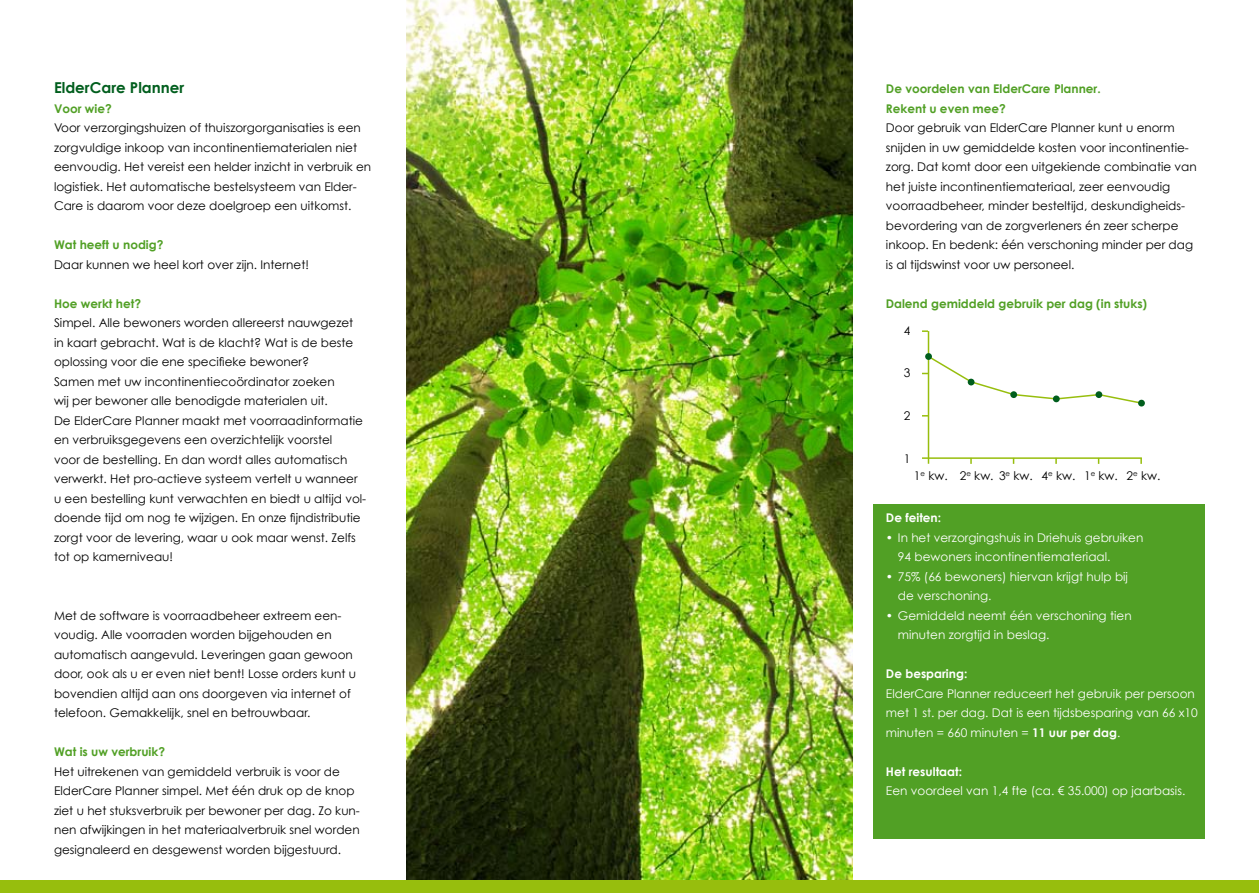
<style>
.page{position:relative;width:1259px;height:893px;background:#fff}
.page>*{position:absolute;margin:0;border:0;box-sizing:border-box;transform-origin:0 0}
.t1{font:700 15px "Century Gothic";color:#005e1d}
.t2{font:12px/19.5px "Century Gothic";color:#000}
.t3{font:12px/19.5px "Century Gothic";color:#fff}
.t4{font:700 12px/19.5px "Century Gothic";color:#51a025}
.t5{font:700 12px "Century Gothic";color:#fff}
.s1{font-weight:700}
</style>
<div class="page">
<div style="left:873px;top:505px;width:332px;height:334px;background:#51a025"></div>
<img style="left:406px;top:0;width:447px;height:880px">
<div style="left:0;top:880px;width:1259px;height:13px;background:#97be0d"></div>
<hr style="left:927px;top:331px;width:2px;height:133px;background:#97be0d">
<hr style="left:922px;top:457px;width:220px;height:2px;background:#97be0d">
<svg style="left:922px;top:415px;width:6px;height:2px"></svg>
<svg style="left:922px;top:354px;width:221px;height:51px"></svg>
<svg style="left:922px;top:330px;width:6px;height:2px"></svg>
<div style="left:925px;top:353px;width:7px;height:7px;background:#005e1d;border-radius:50%"></div>
<div style="left:967px;top:379px;width:7px;height:6px;background:#005e1d;border-radius:50%"></div>
<div style="left:1010px;top:391px;width:7px;height:7px;background:#005e1d;border-radius:50%"></div>
<div style="left:1095px;top:391px;width:7px;height:7px;background:#005e1d;border-radius:50%"></div>
<div style="left:1138px;top:400px;width:7px;height:6px;background:#005e1d;border-radius:50%"></div>
<div style="left:1053px;top:395px;width:6px;height:7px;background:#005e1d;border-radius:50%"></div>
<p class="t1" style="left:54px;top:78px;width:132px">ElderCare Planner</p>
<p class="t4" style="left:54px;top:98px;width:59px">Voor wie?</p>
<p class="t2" style="left:54px;top:118px;width:319px">Voor verzorgingshuizen of thuiszorgorganisaties is een zorgvuldige inkoop van incontinentiematerialen niet eenvoudig. Het vereist een helder inzicht in verbruik en logistiek. Het automatische bestelsysteem van Elder-Care is daarom voor deze doelgroep een uitkomst.</p>
<p class="t4" style="left:54px;top:235px;width:111px">Wat heeft u nodig?</p>
<p class="t2" style="left:54px;top:254px;width:256px">Daar kunnen we heel kort over zijn. Internet!</p>
<p class="t4" style="left:54px;top:293px;width:89px">Hoe werkt het?</p>
<p class="t2" style="left:54px;top:313px;width:314px">Simpel. Alle bewoners worden allereerst nauwgezet<br>in kaart gebracht. Wat is de klacht? Wat is de beste oplossing voor die ene specifieke bewoner?<br>Samen met uw incontinentiecoördinator zoeken<br>wij per bewoner alle benodigde materialen uit.<br>De ElderCare Planner maakt met voorraadinformatie en verbruiksgegevens een overzichtelijk voorstel<br>voor de bestelling. En dan wordt alles automatisch verwerkt. Het pro-actieve systeem vertelt u wanneer u een bestelling kunt verwachten en biedt u altijd vol&shy;doende tijd om nog te wijzigen. En onze fijndistributie zorgt voor de levering, waar u ook maar wenst. Zelfs tot op kamerniveau!</p>
<p class="t2" style="left:54px;top:605px;width:304px">Met de software is voorraadbeheer extreem een&shy;voudig. Alle voorraden worden bijgehouden en automatisch aangevuld. Leveringen gaan gewoon door, ook als u er even niet bent! Losse orders kunt u bovendien altijd aan ons doorgeven via internet of telefoon. Gemakkelijk, snel en betrouwbaar.</p>
<p class="t4" style="left:54px;top:742px;width:113px">Wat is uw verbruik?</p>
<p class="t2" style="left:54px;top:761px;width:307px">Het uitrekenen van gemiddeld verbruik is voor de ElderCare Planner simpel. Met één druk op de knop ziet u het stuksverbruik per bewoner per dag. Zo kun&shy;nen afwijkingen in het materiaalverbruik snel worden gesignaleerd en desgewenst worden bijgestuurd.</p>
<p class="t4" style="left:886px;top:79px;width:216px">De voordelen van ElderCare Planner.<br>Rekent u even mee?</p>
<p class="t2" style="left:886px;top:118px;width:312px">Door gebruik van ElderCare Planner kunt u enorm snijden in uw gemiddelde kosten voor incontinentie&shy;zorg. Dat komt door een uitgekiende combinatie van het juiste incontinentiemateriaal, zeer eenvoudig voorraadbeheer, minder besteltijd, deskundigheids&shy;bevordering van de zorgverleners én zeer scherpe inkoop. En bedenk: één verschoning minder per dag is al tijdswinst voor uw personeel.</p>
<p class="t4" style="left:885px;top:293px;width:263px">Dalend gemiddeld gebruik per dag (in stuks)</p>
<p class="t2" style="left:903px;top:320px;width:8px">4</p>
<p class="t2" style="left:903px;top:363px;width:8px">3</p>
<p class="t2" style="left:903px;top:406px;width:8px">2</p>
<p class="t2" style="left:903px;top:449px;width:8px">1</p>
<p class="t2" style="left:914px;top:466px;width:248px">1<sup>e</sup> kw. 2<sup>e</sup> kw. 3<sup>e</sup> kw. 4<sup>e</sup> kw. 1<sup>e</sup> kw. 2<sup>e</sup> kw.</p>
<p class="t5" style="left:886px;top:510px;width:57px">De feiten:</p>
<p class="t3" style="left:898px;top:527px;width:247px;text-indent:-12px">• In het verzorgingshuis in Driehuis gebruiken<br>94 bewoners incontinentiemateriaal.</p>
<p class="t3" style="left:898px;top:566px;width:232px;text-indent:-12px">• 75% (66 bewoners) hiervan krijgt hulp bij de verschoning.</p>
<p class="t3" style="left:898px;top:605px;width:235px;text-indent:-12px">• Gemiddeld neemt één verschoning tien minuten zorgtijd in beslag.</p>
<p class="t5" style="left:886px;top:666px;width:83px">De besparing:</p>
<p class="t3" style="left:886px;top:683px;width:313px">ElderCare Planner reduceert het gebruik per persoon met 1 st. per dag. Dat is een tijdsbesparing van 66 x10 minuten = 660 minuten = <span class="s1">11 uur per dag</span>.</p>
<p class="t5" style="left:886px;top:764px;width:78px">Het resultaat:</p>
<p class="t3" style="left:886px;top:781px;width:301px">Een voordeel van 1,4 fte (ca. € 35.000) op jaarbasis.</p>
</div>
